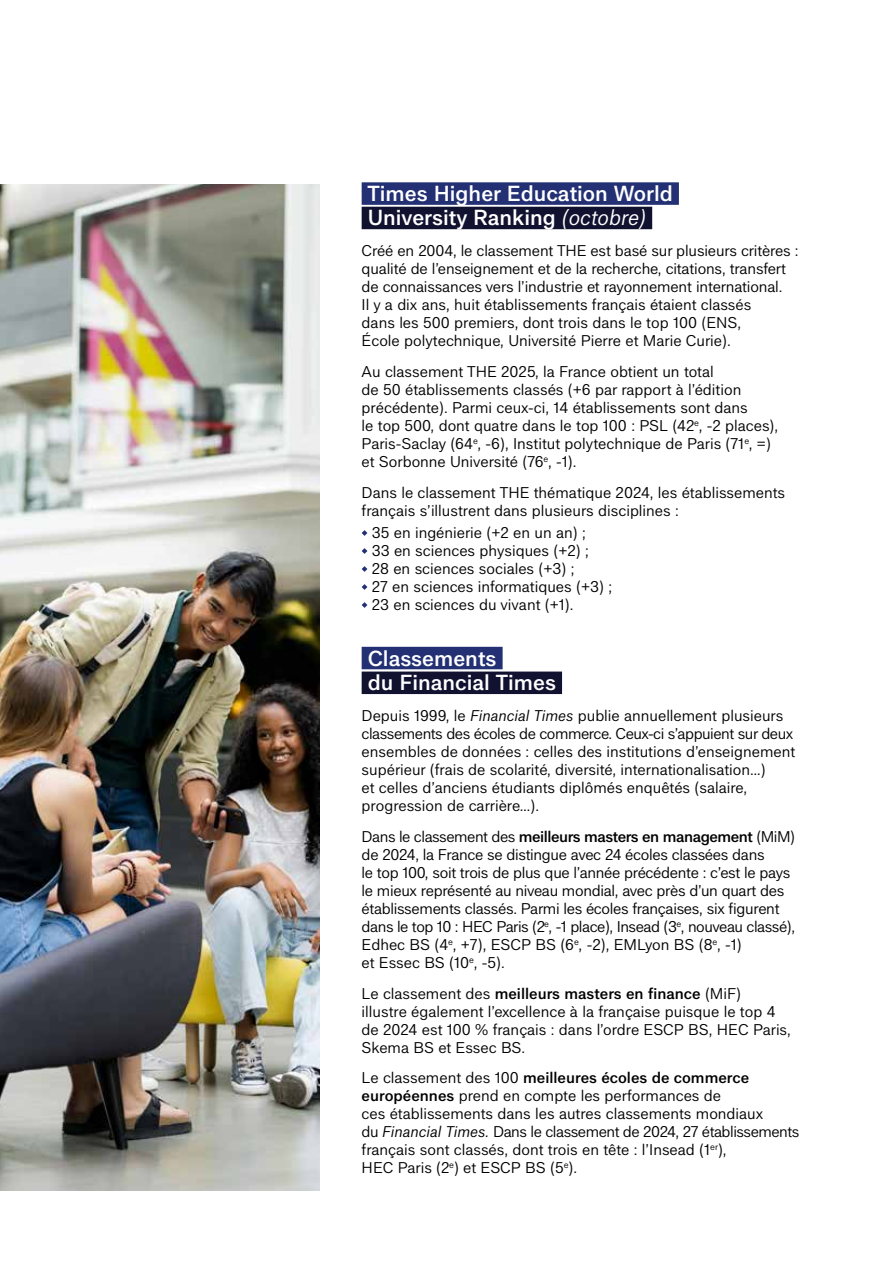
<style>
.page{position:relative;width:885px;height:1263px;background:#fff}
.page>*{position:absolute;margin:0;border:0;box-sizing:border-box;transform-origin:0 0}
.t1{font:700 21px/24.5px "Campus France Sans";color:#fff}
.t2{font:15px/18px "Campus France Sans";color:#000}
.t3{font:15px/18px "Campus France Sans";letter-spacing:-.02em;color:#000}
.s1{font-weight:400;font-style:italic}
.s2{font-style:italic}
.s3{font-weight:700}
</style>
<div class="page">
<img style="left:0;top:185px;width:319px;height:1006px">
<div style="left:361px;top:182px;width:317px;height:23px;background:#233174"></div>
<div style="left:361px;top:207px;width:291px;height:22px;background:#111130"></div>
<svg style="left:361px;top:530px;width:6px;height:6px"></svg>
<svg style="left:361px;top:548px;width:6px;height:6px"></svg>
<svg style="left:361px;top:566px;width:6px;height:6px"></svg>
<svg style="left:361px;top:584px;width:6px;height:6px"></svg>
<svg style="left:361px;top:602px;width:6px;height:6px"></svg>
<div style="left:361px;top:647px;width:141px;height:22px;background:#233174"></div>
<div style="left:361px;top:671px;width:201px;height:23px;background:#111130"></div>
<h1 class="t1" style="left:367px;top:180px;width:307px">Times Higher Education World<br>University Ranking <span class="s1">(octobre)</span></h1>
<p class="t2" style="left:361px;top:241px;width:438px">Créé en 2004, le classement THE est basé sur plusieurs critères : qualité de l’enseignement et de la recherche, citations, transfert de connaissances vers l’industrie et rayonnement international.<br>Il y a dix ans, huit établissements français étaient classés<br>dans les 500 premiers, dont trois dans le top 100 (ENS,<br>École polytechnique, Université Pierre et Marie Curie).</p>
<p class="t2" style="left:361px;top:362px;width:418px">Au classement THE 2025, la France obtient un total<br>de 50 établissements classés (+6 par rapport à l’édition précédente). Parmi ceux-ci, 14 établissements sont dans<br>le top 500, dont quatre dans le top 100 : PSL (42<sup>e</sup>, -2 places), Paris-Saclay (64<sup>e</sup>, -6), Institut polytechnique de Paris (71<sup>e</sup>, =) et Sorbonne Université (76<sup>e</sup>, -1).</p>
<p class="t2" style="left:361px;top:483px;width:425px">Dans le classement THE thématique 2024, les établissements français s’illustrent dans plusieurs disciplines :</p>
<p class="t2" style="left:372px;top:523px;width:242px">35 en ingénierie (+2 en un an) ;<br>33 en sciences physiques (+2) ;<br>28 en sciences sociales (+3) ;<br>27 en sciences informatiques (+3) ;<br>23 en sciences du vivant (+1).</p>
<h1 class="t1" style="left:368px;top:645px;width:190px">Classements<br>du Financial Times</h1>
<p class="t2" style="left:361px;top:706px;width:435px">Depuis 1999, le <span class="s2">Financial Times</span> publie annuellement plusieurs classements des écoles de commerce. Ceux-ci s’appuient sur deux ensembles de données : celles des institutions d’enseignement supérieur (frais de scolarité, diversité, internationalisation…)<br>et celles d’anciens étudiants diplômés enquêtés (salaire, progression de carrière…).</p>
<p class="t3" style="left:361px;top:827px;width:435px">Dans le classement des <span class="s3">meilleurs masters en management</span> (MiM) de 2024, la France se distingue avec 24 écoles classées dans<br>le top 100, soit trois de plus que l’année précédente : c’est le pays le mieux représenté au niveau mondial, avec près d’un quart des établissements classés. Parmi les écoles françaises, six figurent dans le top 10 : HEC Paris (2<sup>e</sup>, -1 place), Insead (3<sup>e</sup>, nouveau classé), Edhec BS (4<sup>e</sup>, +7), ESCP BS (6<sup>e</sup>, -2), EMLyon BS (8<sup>e</sup>, -1)<br>et Essec BS (10<sup>e</sup>, -5).</p>
<p class="t2" style="left:361px;top:983px;width:431px">Le classement des <span class="s3">meilleurs masters en finance</span> (MiF)<br>illustre également l’excellence à la française puisque le top 4 de 2024 est 100 % français : dans l’ordre ESCP BS, HEC Paris, Skema BS et Essec BS.</p>
<p class="t2" style="left:361px;top:1068px;width:439px">Le classement des 100 <span class="s3">meilleures écoles de commerce européennes</span> prend en compte les performances de<br>ces établissements dans les autres classements mondiaux<br>du <span class="s2">Financial Times.</span> Dans le classement de 2024, 27 établissements français sont classés, dont trois en tête : l’Insead (1<sup>er</sup>),<br>HEC Paris (2<sup>e</sup>) et ESCP BS (5<sup>e</sup>).</p>
</div>
